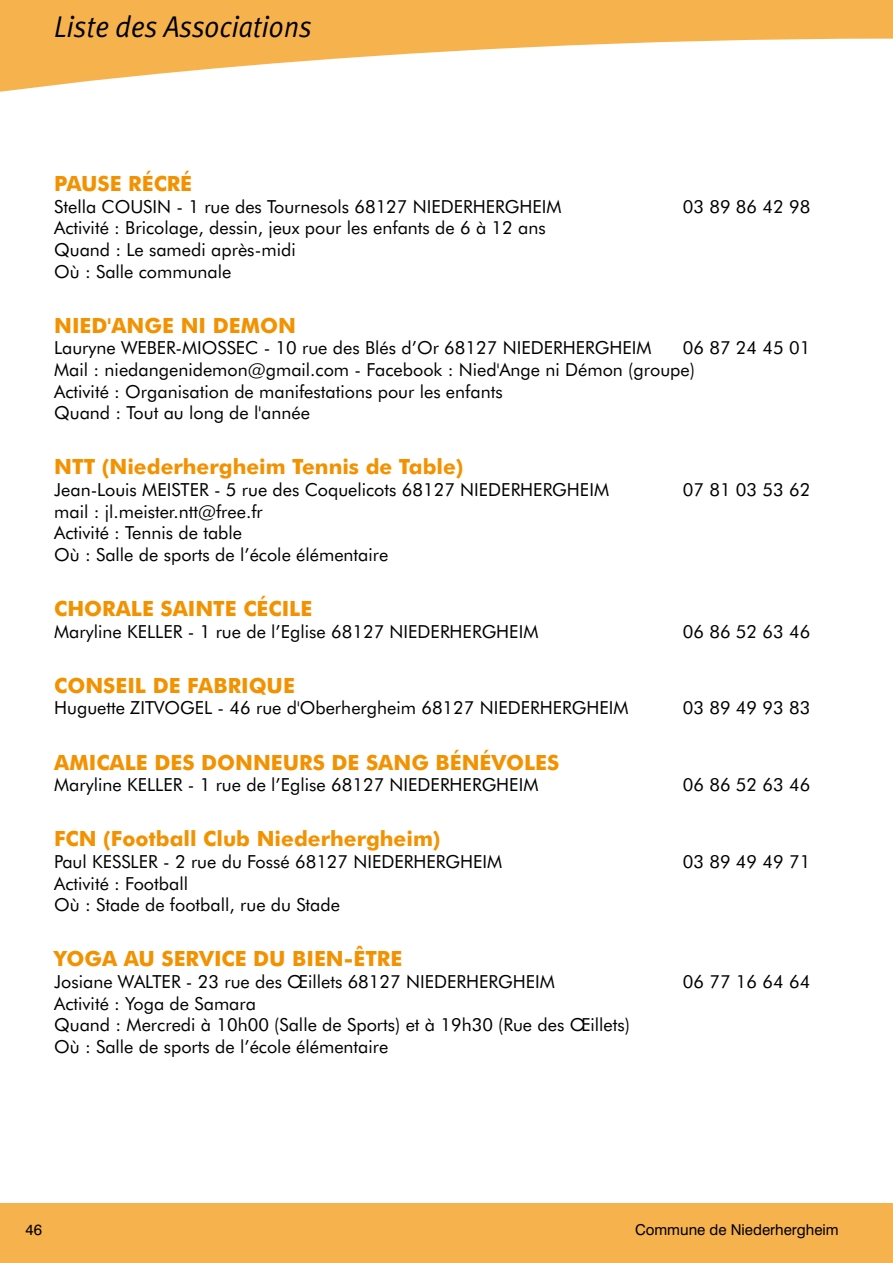
<style>
.page{position:relative;width:893px;height:1263px;background:#fff}
.page>*{position:absolute;margin:0;border:0;box-sizing:border-box;transform-origin:0 0}
.t1{font:italic 30px "Meta Plus Normal";color:#000;scale:.93 1}
.t2{font:700 21px "Futura BT";color:#f39200}
.t3{font:18px/21.6px "Futura BT";color:#000}
.t4{font:15px "Swiss 721 BT";color:#000}
</style>
<div class="page">
<svg style="left:0;top:0;width:893px;height:92px;fill:#f6b24d"></svg>
<div style="left:0;top:1203px;width:893px;height:60px;background:#f6b24d"></div>
<h1 class="t1" style="left:54px;top:9px;width:279px">Liste des Associations</h1>
<p class="t2" style="left:54px;top:171px;width:139px">PAUSE RÉCRÉ</p>
<p class="t3" style="left:54px;top:195px;width:509px">Stella COUSIN - 1 rue des Tournesols 68127 NIEDERHERGHEIM</p>
<p class="t3" style="left:683px;top:195px;width:129px">03 89 86 42 98</p>
<p class="t3" style="left:54px;top:217px;width:493px">Activité : Bricolage, dessin, jeux pour les enfants de 6 à 12 ans<br>Quand : Le samedi après-midi<br>Où : Salle communale</p>
<p class="t2" style="left:54px;top:312px;width:243px">NIED'ANGE NI DEMON</p>
<p class="t3" style="left:54px;top:337px;width:599px">Lauryne WEBER-MIOSSEC - 10 rue des Blés d’Or 68127 NIEDERHERGHEIM</p>
<p class="t3" style="left:54px;top:337px;width:757px;text-indent:629px">06 87 24 45 01<br>Mail : niedangenidemon@gmail.com - Facebook : Nied'Ange ni Démon (groupe)<br>Activité : Organisation de manifestations pour les enfants<br>Quand : Tout au long de l'année</p>
<p class="t2" style="left:54px;top:454px;width:411px">NTT (Niederhergheim Tennis de Table)</p>
<p class="t3" style="left:54px;top:479px;width:556px">Jean-Louis MEISTER - 5 rue des Coquelicots 68127 NIEDERHERGHEIM</p>
<p class="t3" style="left:683px;top:479px;width:129px">07 81 03 53 62</p>
<p class="t3" style="left:54px;top:500px;width:336px">mail : jl.meister.ntt@free.fr<br>Activité : Tennis de table<br>Où : Salle de sports de l’école élémentaire</p>
<p class="t2" style="left:54px;top:596px;width:260px">CHORALE SAINTE CÉCILE</p>
<p class="t3" style="left:54px;top:620px;width:486px">Maryline KELLER - 1 rue de l’Eglise 68127 NIEDERHERGHEIM</p>
<p class="t3" style="left:683px;top:620px;width:129px">06 86 52 63 46</p>
<p class="t2" style="left:54px;top:672px;width:242px">CONSEIL DE FABRIQUE</p>
<p class="t3" style="left:54px;top:697px;width:576px">Huguette ZITVOGEL - 46 rue d'Oberhergheim 68127 NIEDERHERGHEIM</p>
<p class="t3" style="left:683px;top:697px;width:129px">03 89 49 93 83</p>
<p class="t2" style="left:54px;top:749px;width:507px">AMICALE DES DONNEURS DE SANG BÉNÉVOLES</p>
<p class="t3" style="left:54px;top:774px;width:486px">Maryline KELLER - 1 rue de l’Eglise 68127 NIEDERHERGHEIM</p>
<p class="t3" style="left:683px;top:774px;width:129px">06 86 52 63 46</p>
<p class="t2" style="left:54px;top:826px;width:388px">FCN (Football Club Niederhergheim)</p>
<p class="t3" style="left:54px;top:851px;width:450px">Paul KESSLER - 2 rue du Fossé 68127 NIEDERHERGHEIM</p>
<p class="t3" style="left:683px;top:851px;width:129px">03 89 49 49 71</p>
<p class="t3" style="left:54px;top:872px;width:287px">Activité : Football<br>Où : Stade de football, rue du Stade</p>
<p class="t2" style="left:54px;top:946px;width:350px">YOGA AU SERVICE DU BIEN-ÊTRE</p>
<p class="t3" style="left:54px;top:971px;width:502px">Josiane WALTER - 23 rue des Œillets 68127 NIEDERHERGHEIM</p>
<p class="t3" style="left:683px;top:971px;width:129px">06 77 16 64 64</p>
<p class="t3" style="left:54px;top:992px;width:577px">Activité : Yoga de Samara<br>Quand : Mercredi à 10h00 (Salle de Sports) et à 19h30 (Rue des Œillets)<br>Où : Salle de sports de l’école élémentaire</p>
<p class="t4" style="left:26px;top:1220px;width:18px">46</p>
<p class="t4" style="left:635px;top:1221px;width:205px">Commune de Niederhergheim</p>
</div>
